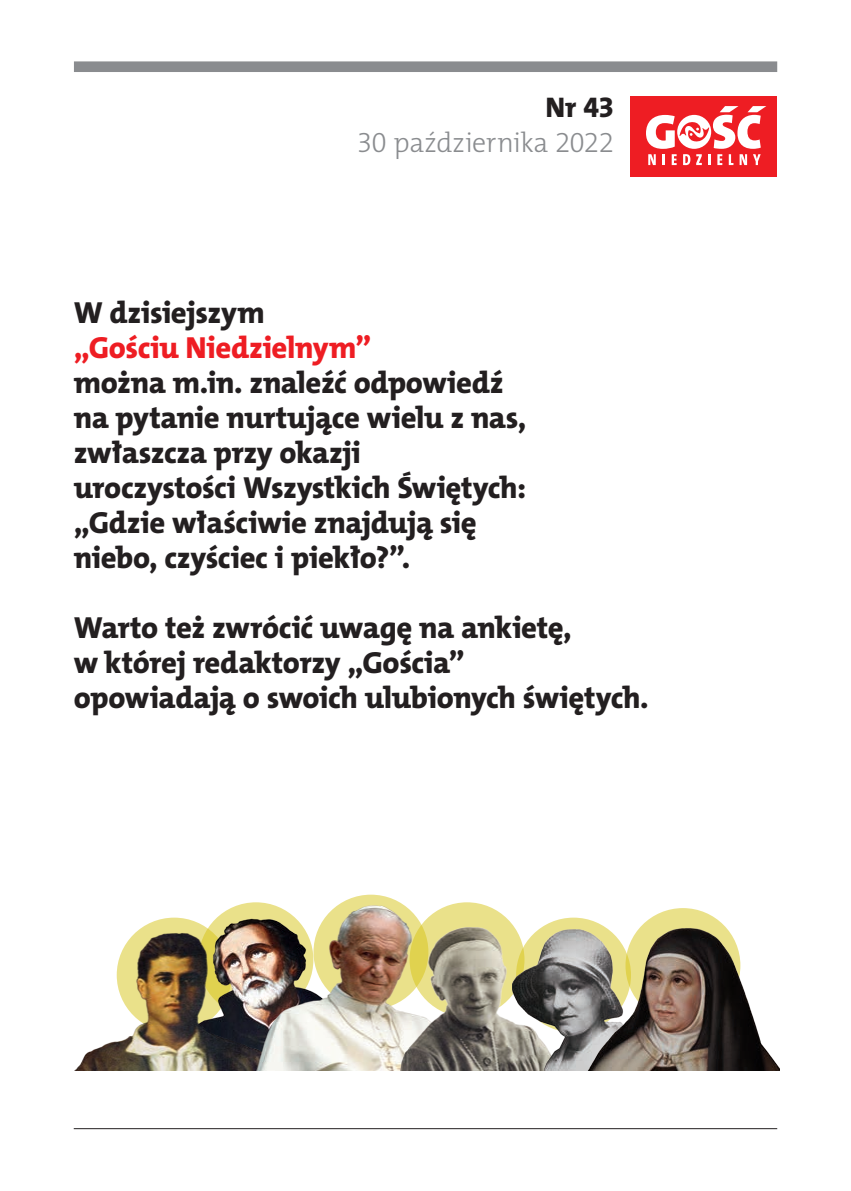
<style>
.page{position:relative;width:851px;height:1191px;background:#fff}
.page>*{position:absolute;margin:0;border:0;box-sizing:border-box;transform-origin:0 0}
.opis_głowny{font:30.6px/35px "The Mix HP8 Ex Bld";letter-spacing:-.01em;color:#231f20}
.nr{font:28.6px "The Mix HP8 Ex Bld";color:#231f20}
.data{font:28px "The Mix HP3 Lig";letter-spacing:-.015em;color:#8a8c8f}
.s1{color:#ee1d23}
</style>
<div class="page">
<hr style="left:74px;top:1128px;width:703px;height:1px;background:#231f20">
<div style="left:74px;top:61px;width:703px;height:11px;background:#8a8c8f"></div>
<div style="left:630px;top:96px;width:147px;height:81px;background:#ee1d23"></div>
<svg style="left:646px;top:106px;width:120px;height:59px"></svg>
<div style="left:409px;top:902px;width:115px;height:115px;background:#eae18a;border-radius:50%"></div>
<img style="left:221px;top:902px;width:30px;height:12px">
<img style="left:75px;top:914px;width:176px;height:156px">
<img style="left:251px;top:894px;width:224px;height:176px">
<img style="left:381px;top:921px;width:185px;height:149px">
<img style="left:512px;top:925px;width:54px;height:145px">
<img style="left:566px;top:908px;width:213px;height:162px">
<p class="nr" style="left:545px;top:89px;width:70px">Nr 43</p>
<p class="data" style="left:356px;top:125px;width:259px">30 października 2022</p>
<p class="opis_głowny" style="left:74px;top:295px;width:454px">W dzisiejszym<br><span class="s1">„Gościu Niedzielnym”<br></span>można m.in. znaleźć odpowiedź na pytanie nurtujące wielu z nas, zwłaszcza przy okazji uroczystości Wszystkich Świętych: „Gdzie właściwie znajdują się niebo, czyściec i piekło?”.</p>
<p class="opis_głowny" style="left:74px;top:610px;width:576px">Warto też zwrócić uwagę na ankietę,<br>w której redaktorzy „Gościa”<br>opowiadają o swoich ulubionych świętych.</p>
</div>
